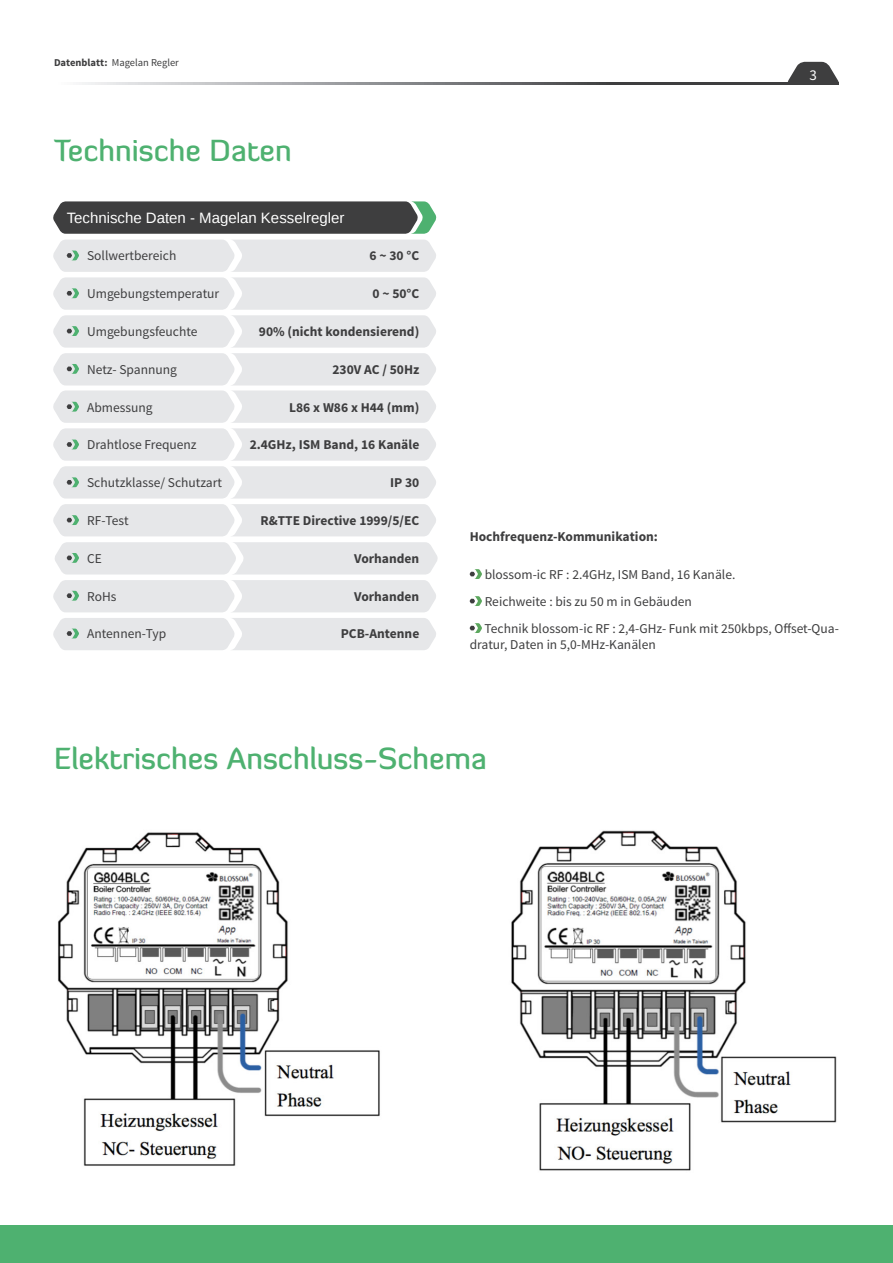
<style>
.page{position:relative;width:893px;height:1263px;background:#fff}
.page>*{position:absolute;margin:0;border:0;box-sizing:border-box;transform-origin:0 0}
.t1{font:500 30px "Diavlo";color:#4eb170}
.t2{font:15px "Liberation Sans";color:#fff}
.Body_Text__Regular{font:15px "Source Sans Pro";color:#fff}
.Body_Text__Regular-2{font:13.5px/16.2px "Source Sans Pro";color:#3e3e3f}
.Body_Text__Regular-3{font:700 13.5px "Source Sans Pro";color:#3e3e3f}
.t3{font:10.5px "Source Sans Pro";color:#3e3e3f}
.s1{font-weight:700}
</style>
<div class="page">
<svg style="left:787px;top:62px;width:52px;height:20px"></svg>
<svg style="left:82px;top:82px;width:757px;height:3px;background:#7d7e80"></svg>
<div style="left:0;top:1225px;width:893px;height:38px;background:#4eb170"></div>
<img style="left:58px;top:830px;width:779px;height:341px">
<svg style="left:470px;top:569px;width:12px;height:10px"></svg>
<svg style="left:470px;top:596px;width:12px;height:10px"></svg>
<svg style="left:470px;top:623px;width:12px;height:10px"></svg>
<svg style="left:53px;top:201px;width:383px;height:33px;background:#484c4b"></svg>
<svg style="left:53px;top:240px;width:383px;height:258px"></svg>
<div style="left:53px;top:504px;width:383px;height:32px;background:#e6e7e9"></div>
<div style="left:55px;top:542px;width:383px;height:32px;background:#e6e7e9"></div>
<div style="left:53px;top:580px;width:383px;height:32px;background:#e6e7e9"></div>
<div style="left:53px;top:618px;width:383px;height:32px;background:#e6e7e9"></div>
<p class="t3" style="left:54px;top:56px;width:126px"><span class="s1">Datenblatt:</span> Magelan Regler</p>
<p class="t1" style="left:54px;top:131px;width:239px">Technische Daten</p>
<p class="t2" style="left:67px;top:209px;width:279px">Technische Daten - Magelan Kesselregler</p>
<p class="Body_Text__Regular-2" style="left:87px;top:248px;width:91px">Sollwertbereich</p>
<p class="Body_Text__Regular-2" style="left:87px;top:286px;width:134px">Umgebungstemperatur</p>
<p class="Body_Text__Regular-2" style="left:87px;top:324px;width:112px">Umgebungsfeuchte</p>
<p class="Body_Text__Regular-2" style="left:87px;top:361px;width:91px">Netz- Spannung</p>
<p class="Body_Text__Regular-2" style="left:87px;top:399px;width:67px">Abmessung</p>
<p class="Body_Text__Regular-2" style="left:87px;top:437px;width:111px">Drahtlose Frequenz</p>
<p class="Body_Text__Regular-2" style="left:87px;top:475px;width:136px">Schutzklasse/ Schutzart</p>
<p class="Body_Text__Regular-2" style="left:87px;top:513px;width:43px">RF-Test</p>
<p class="Body_Text__Regular-2" style="left:87px;top:550px;width:16px">CE</p>
<p class="Body_Text__Regular-2" style="left:87px;top:588px;width:31px">RoHs</p>
<p class="Body_Text__Regular-2" style="left:87px;top:626px;width:81px">Antennen-Typ</p>
<p class="Body_Text__Regular-3" style="left:370px;top:247px;width:51px">6 ~ 30 °C</p>
<p class="Body_Text__Regular-3" style="left:372px;top:285px;width:48px">0 ~ 50°C</p>
<p class="Body_Text__Regular-3" style="left:259px;top:323px;width:162px">90% (nicht kondensierend)</p>
<p class="Body_Text__Regular-3" style="left:332px;top:361px;width:88px">230V AC / 50Hz</p>
<p class="Body_Text__Regular-3" style="left:289px;top:398px;width:132px">L86 x W86 x H44 (mm)</p>
<p class="Body_Text__Regular-3" style="left:250px;top:436px;width:171px">2.4GHz, ISM Band, 16 Kanäle</p>
<p class="Body_Text__Regular-3" style="left:390px;top:474px;width:31px">IP 30</p>
<p class="Body_Text__Regular-3" style="left:260px;top:512px;width:160px">R&amp;TTE Directive 1999/5/EC</p>
<p class="Body_Text__Regular-3" style="left:354px;top:550px;width:67px">Vorhanden</p>
<p class="Body_Text__Regular-3" style="left:354px;top:587px;width:67px">Vorhanden</p>
<p class="Body_Text__Regular-3" style="left:341px;top:625px;width:80px">PCB-Antenne</p>
<p class="Body_Text__Regular" style="left:809px;top:65px;width:9px">3</p>
<p class="Body_Text__Regular-3" style="left:470px;top:528px;width:190px">Hochfrequenz-Kommunikation:</p>
<p class="Body_Text__Regular-2" style="left:485px;top:567px;width:252px">blossom-ic RF : 2.4GHz, ISM Band, 16 Kanäle.</p>
<p class="Body_Text__Regular-2" style="left:485px;top:594px;width:209px">Reichweite : bis zu 50 m in Gebäuden</p>
<p class="Body_Text__Regular-2" style="left:470px;top:621px;width:371px;text-indent:15px">Technik blossom-ic RF : 2,4-GHz- Funk mit 250kbps, Offset-Qua&shy;dratur, Daten in 5,0-MHz-Kanälen</p>
<p class="t1" style="left:54px;top:739px;width:434px">Elektrisches Anschluss-Schema</p>
</div>
